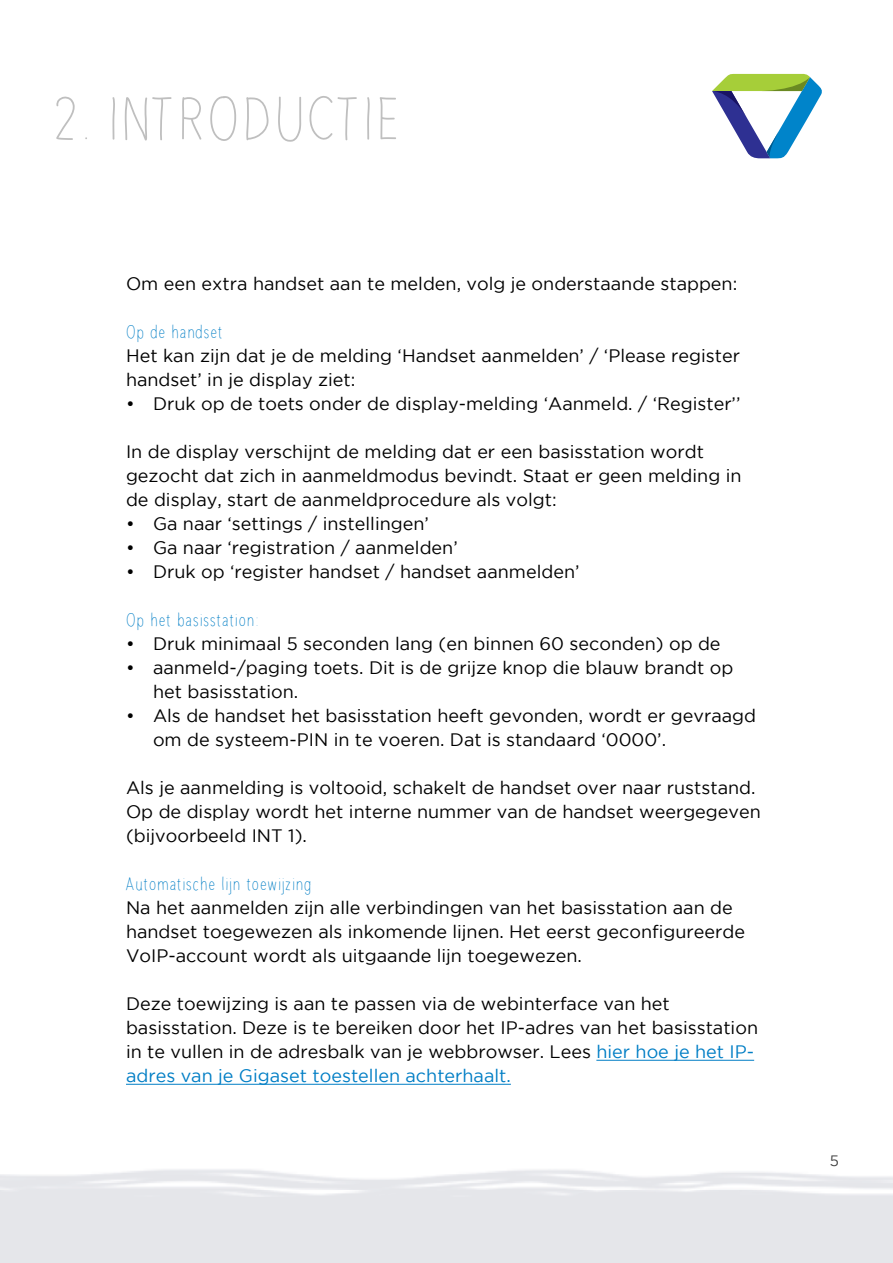
<style>
.page{position:relative;width:893px;height:1263px;background:#fff}
.page>*{position:absolute;margin:0;border:0;box-sizing:border-box;transform-origin:0 0}
.t1{font:60px "BD Rouen";color:#bfbfbf}
.t2{font:18px/24px "Gotham";color:#000}
.t3{font:18px "BD Rouen";color:#007ec5}
.t4{font:15px "Gotham";color:#404040}
.s1{color:#007ec5}
</style>
<div class="page">
<hr style="left:596px;top:1060px;width:158px;height:1px;background:#007ec5">
<hr style="left:126px;top:1084px;width:385px;height:1px;background:#007ec5">
<svg style="left:712px;top:74px;width:110px;height:84px"></svg>
<p class="t1" style="left:54px;top:92px;width:350px">2. INTRODUCTIE</p>
<p class="t2" style="left:126px;top:271px;width:613px">Om een extra handset aan te melden, volg je onderstaande stappen:</p>
<p class="t3" style="left:126px;top:324px;width:99px">Op de handset</p>
<p class="t2" style="left:126px;top:343px;width:616px">Het kan zijn dat je de melding ‘Handset aanmelden’ / ‘Please register handset’ in je display ziet:</p>
<p class="t2" style="left:126px;top:391px;width:616px">• Druk op de toets onder de display-melding ‘Aanmeld. / ‘Register’’</p>
<p class="t2" style="left:126px;top:439px;width:617px">In de display verschijnt de melding dat er een basisstation wordt gezocht dat zich in aanmeldmodus bevindt. Staat er geen melding in de display, start de aanmeldprocedure als volgt:</p>
<p class="t2" style="left:126px;top:511px;width:304px">• Ga naar ‘settings / instellingen’</p>
<p class="t2" style="left:126px;top:535px;width:333px">• Ga naar ‘registration / aanmelden’</p>
<p class="t2" style="left:126px;top:559px;width:455px">• Druk op ‘register handset / handset aanmelden’</p>
<p class="t3" style="left:126px;top:612px;width:135px">Op het basisstation:</p>
<p class="t2" style="left:126px;top:631px;width:596px">• Druk minimaal 5 seconden lang (en binnen 60 seconden) op de</p>
<p class="t2" style="left:153px;top:655px;width:582px;text-indent:-27px">• aanmeld-/paging toets. Dit is de grijze knop die blauw brandt op het basisstation.</p>
<p class="t2" style="left:153px;top:703px;width:605px;text-indent:-27px">• Als de handset het basisstation heeft gevonden, wordt er gevraagd om de systeem-PIN in te voeren. Dat is standaard ‘0000’.</p>
<p class="t2" style="left:126px;top:775px;width:636px">Als je aanmelding is voltooid, schakelt de handset over naar ruststand.<br>Op de display wordt het interne nummer van de handset weergegeven (bijvoorbeeld INT 1).</p>
<p class="t3" style="left:126px;top:876px;width:188px">Automatische lijn toewijzing</p>
<p class="t2" style="left:126px;top:895px;width:620px">Na het aanmelden zijn alle verbindingen van het basisstation aan de handset toegewezen als inkomende lijnen. Het eerst geconfigureerde<br>VoIP-account wordt als uitgaande lijn toegewezen.</p>
<p class="t2" style="left:126px;top:991px;width:545px">Deze toewijzing is aan te passen via de webinterface van het</p>
<p class="t2" style="left:126px;top:1015px;width:634px">basisstation. Deze is te bereiken door het IP-adres van het basisstation in te vullen in de adresbalk van je webbrowser. Lees <span class="s1">hier hoe je het IP&shy;adres van je Gigaset toestellen achterhaalt.</span></p>
<p class="t4" style="left:830px;top:1152px;width:11px">5</p>
</div>
